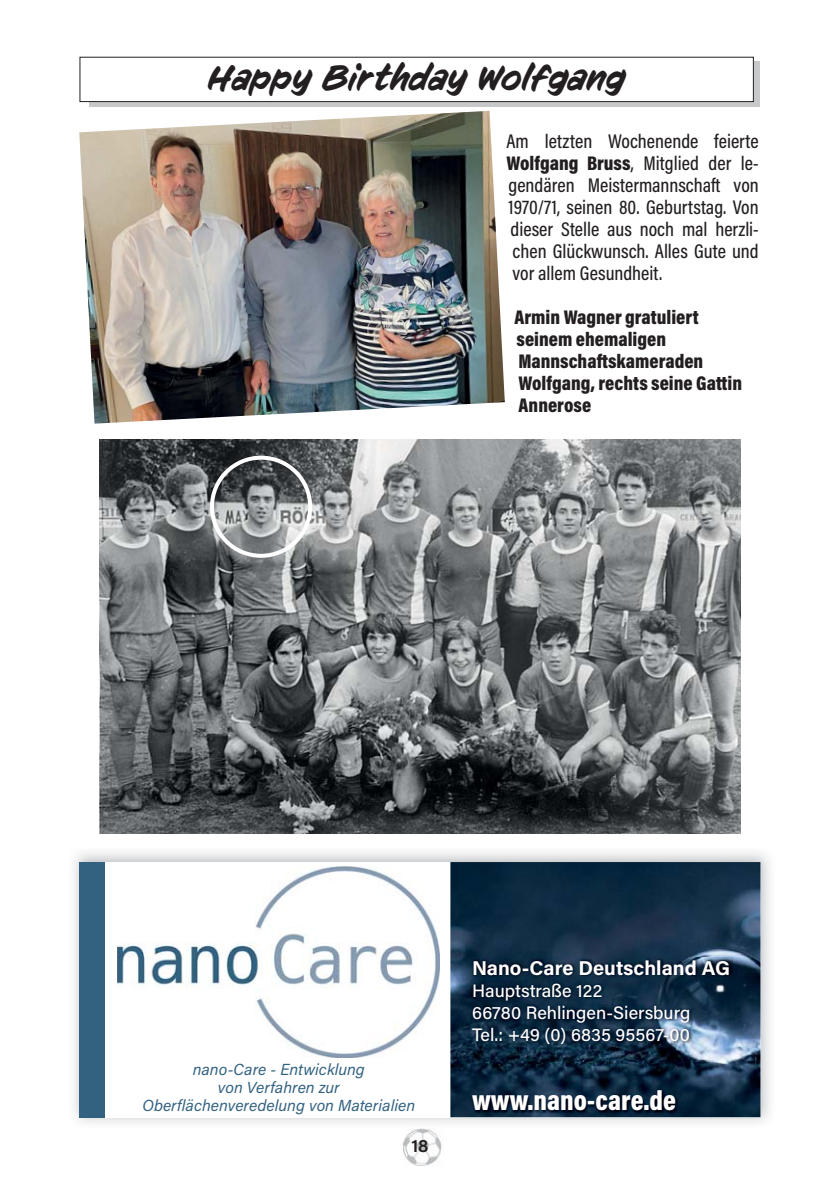
<style>
.page{position:relative;width:840px;height:1191px;background:#fff}
.page>*{position:absolute;margin:0;border:0;box-sizing:border-box;transform-origin:0 0}
.t1{font:italic 35px "CC Sign Language";color:#231f20}
.t2{font:900 28px "Acumin Pro Cond";color:#fff}
.t3{font:500 20px "Acumin Pro Cond";color:#231f20}
.t4{font:900 20px/22px "Acumin Pro Cond";color:#231f20}
.t5{font:700 20px "Acumin Pro";color:#fff}
.t6{font:500 18px/22px "Acumin Pro";color:#fff}
.t7{font:600 18px "Acumin Pro";color:#231f20}
.t8{font:italic 16px/18px "Acumin Pro";color:#336281;text-align:center}
.s1{font-weight:900}
</style>
<div class="page">
<img style="left:403px;top:1128px;width:39px;height:38px">
<div style="left:90px;top:61px;width:669px;height:45px;background:linear-gradient(to right,#c6c8ca,#c6c8ca)"></div>
<div style="left:80px;top:57px;width:673px;height:45px;background:#fff"></div>
<div style="left:79px;top:57px;width:674px;height:45px;border:1px solid #231f20"></div>
<img style="left:99px;top:440px;width:641px;height:394px">
<img style="left:73px;top:852px;width:697px;height:271px">
<div style="left:79px;top:862px;width:681px;height:255px;background:#fff"></div>
<img style="left:450px;top:862px;width:310px;height:255px">
<img style="left:117px;top:866px;width:322px;height:191px">
<img style="left:470px;top:957px;width:262px;height:157px">
<div style="left:79px;top:862px;width:26px;height:255px;background:#336281"></div>
<img style="left:79px;top:111px;width:425px;height:312px">
<div style="left:210px;top:456px;width:102px;height:102px;border:4px solid #fff;border-radius:50%"></div>
<h1 class="t1" style="left:207px;top:58px;width:419px">Happy Birthday Wolfgang</h1>
<p class="t3" style="left:506px;top:134px;width:254px">Am letzten Wochenende feierte</p>
<p class="t3" style="left:506px;top:156px;width:254px"><span class="s1">Wolfgang Bruss</span>, Mitglied der le-</p>
<p class="t3" style="left:508px;top:178px;width:252px">gendären Meistermannschaft von</p>
<p class="t3" style="left:508px;top:200px;width:251px">1970/71, seinen 80. Geburtstag. Von</p>
<p class="t3" style="left:510px;top:222px;width:250px">dieser Stelle aus noch mal herzli-</p>
<p class="t3" style="left:512px;top:244px;width:247px">chen Glückwunsch. Alles Gute und</p>
<p class="t3" style="left:512px;top:266px;width:151px">vor allem Gesundheit.</p>
<p class="t4" style="left:514px;top:308px;width:229px">Armin Wagner gratuliert seinem ehemaligen<br>Mannschaftskameraden<br>Wolfgang, rechts seine Gattin<br>Annerose</p>
<p class="t8" style="left:142px;top:1061px;width:274px">nano-Care - Entwicklung<br>von Verfahren zur<br>Oberflächenveredelung von Materialien</p>
<p class="t7" style="left:411px;top:1137px;width:19px">18</p>
<p class="t5" style="left:472px;top:958px;width:259px">Nano-Care Deutschland AG</p>
<p class="t6" style="left:472px;top:980px;width:219px">Hauptstraße 122<br>66780 Rehlingen-Siersburg<br>Tel.: +49 (0) 6835 95567-00</p>
<h2 class="t2" style="left:472px;top:1090px;width:205px">www.nano-care.de</h2>
</div>
